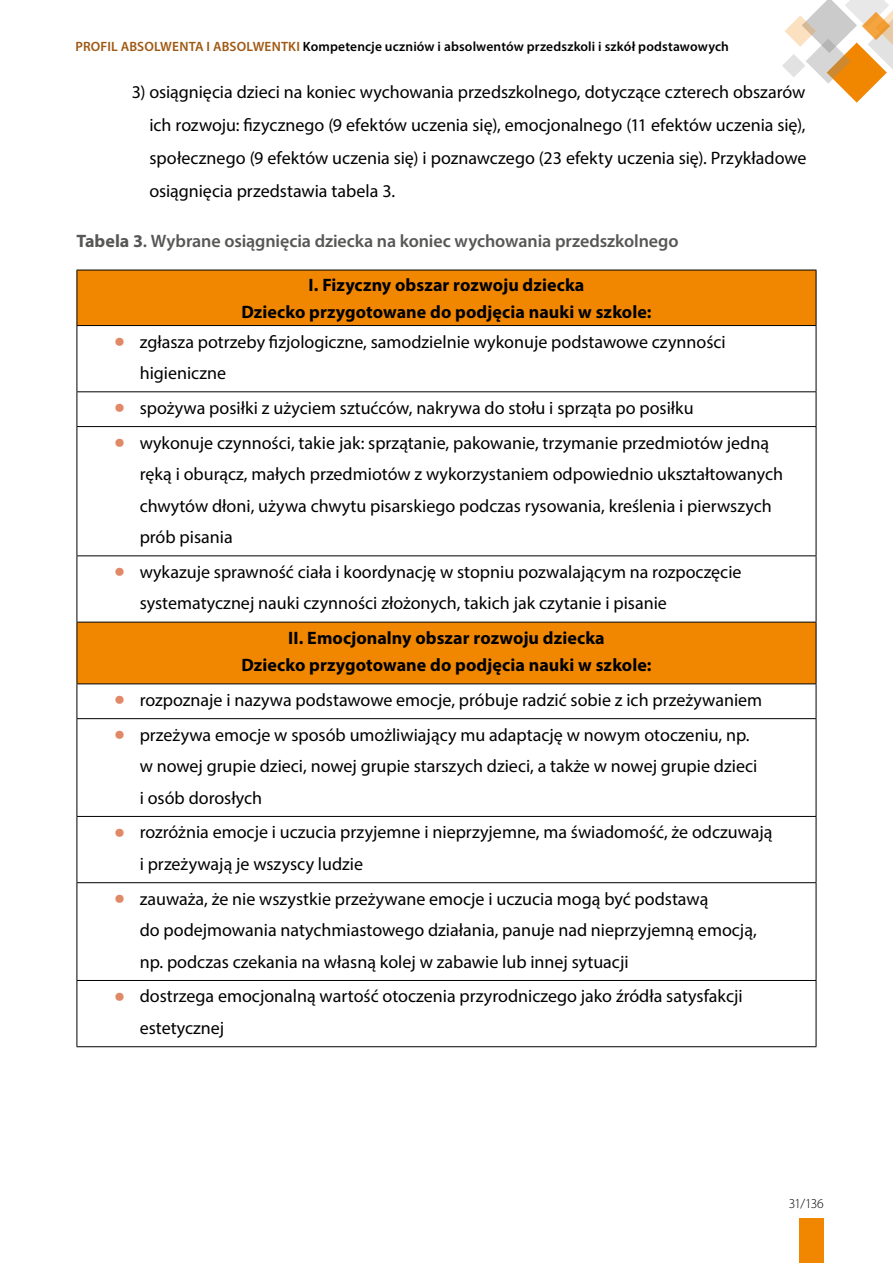
<style>
.page{position:relative;width:893px;height:1263px;background:#fff}
.page>*{position:absolute;margin:0;border:0;box-sizing:border-box;transform-origin:0 0}
.BODY_podstawowy_12p{font:18px/31.5px "Myriad Pro";color:#000}
.Naglowek_tabeli_BOLD{font:700 18px/27px "Myriad Pro";letter-spacing:.005em;color:#000;text-align:center}
.Tabela_TYTULY{font:600 18px "Myriad Pro";letter-spacing:-.005em;color:#575756}
.t1{font:600 13.5px "Myriad Pro";letter-spacing:.01em;color:#000}
.t2{font:300 13.5px "Myriad Pro";color:#000}
.s1{color:#a05914}
.s2{font-weight:700}
.s3{font-size:39px;color:#e18866}
</style>
<div class="page">
<div style="left:799px;top:1218px;width:25px;height:45px;background:#f18700"></div>
<svg style="left:782px;top:0;width:111px;height:103px"></svg>
<svg style="left:78px;top:271px;width:738px;height:412px"></svg>
<hr style="left:77px;top:270px;width:739px;height:1px;background:#000">
<hr style="left:77px;top:270px;width:1px;height:55px;background:#000">
<hr style="left:816px;top:270px;width:1px;height:55px;background:#000">
<hr style="left:77px;top:325px;width:739px;height:1px;background:#000">
<hr style="left:77px;top:326px;width:1px;height:65px;background:#000">
<hr style="left:816px;top:326px;width:1px;height:65px;background:#000">
<hr style="left:77px;top:391px;width:739px;height:1px;background:#000">
<hr style="left:77px;top:392px;width:1px;height:34px;background:#000">
<hr style="left:816px;top:392px;width:1px;height:34px;background:#000">
<hr style="left:77px;top:426px;width:739px;height:1px;background:#000">
<hr style="left:77px;top:427px;width:1px;height:128px;background:#000">
<hr style="left:816px;top:427px;width:1px;height:128px;background:#000">
<hr style="left:77px;top:555px;width:739px;height:1px;background:#000">
<hr style="left:77px;top:556px;width:1px;height:66px;background:#000">
<hr style="left:816px;top:556px;width:1px;height:66px;background:#000">
<hr style="left:77px;top:622px;width:739px;height:1px;background:#000">
<hr style="left:77px;top:622px;width:1px;height:61px;background:#000">
<hr style="left:816px;top:622px;width:1px;height:61px;background:#000">
<hr style="left:77px;top:683px;width:739px;height:1px;background:#000">
<hr style="left:77px;top:684px;width:1px;height:34px;background:#000">
<hr style="left:816px;top:684px;width:1px;height:34px;background:#000">
<hr style="left:77px;top:718px;width:739px;height:1px;background:#000">
<hr style="left:77px;top:719px;width:1px;height:97px;background:#000">
<hr style="left:816px;top:719px;width:1px;height:97px;background:#000">
<hr style="left:77px;top:816px;width:739px;height:1px;background:#000">
<hr style="left:77px;top:817px;width:1px;height:65px;background:#000">
<hr style="left:816px;top:817px;width:1px;height:65px;background:#000">
<hr style="left:77px;top:882px;width:739px;height:1px;background:#000">
<hr style="left:77px;top:883px;width:1px;height:97px;background:#000">
<hr style="left:816px;top:883px;width:1px;height:97px;background:#000">
<hr style="left:77px;top:980px;width:739px;height:1px;background:#000">
<hr style="left:77px;top:981px;width:1px;height:65px;background:#000">
<hr style="left:816px;top:981px;width:1px;height:65px;background:#000">
<hr style="left:77px;top:1046px;width:739px;height:1px;background:#000">
<p class="t1" style="left:75px;top:38px;width:655px"><span class="s1">PROFIL ABSOLWENTA I ABSOLWENTKI</span> Kompetencje uczniów i absolwentów przedszkoli i szkół podstawowych</p>
<p class="BODY_podstawowy_12p" style="left:150px;top:75px;width:659px;line-height:33px;text-align:justify;text-indent:-18px">3) osiągnięcia dzieci na koniec wychowania przedszkolnego, dotyczące czterech obszarów ich rozwoju: fizycznego (9 efektów uczenia się), emocjonalnego (11 efektów uczenia się), społecznego (9 efektów uczenia się) i poznawczego (23 efekty uczenia się). Przykładowe osiągnięcia przedstawia tabela 3.</p>
<p class="Tabela_TYTULY" style="left:77px;top:229px;width:603px"><span class="s2">Tabela 3</span>. Wybrane osiągnięcia dziecka na koniec wychowania przedszkolnego</p>
<h2 class="Naglowek_tabeli_BOLD" style="left:241px;top:271px;width:412px">I. Fizyczny obszar rozwoju dziecka<br>Dziecko przygotowane do podjęcia nauki w szkole:</h2>
<p class="BODY_podstawowy_12p" style="left:140px;top:325px;width:588px;text-indent:-26px"><span class="s3">•</span> zgłasza potrzeby fizjologiczne, samodzielnie wykonuje podstawowe czynności higieniczne</p>
<p class="BODY_podstawowy_12p" style="left:114px;top:392px;width:581px"><span class="s3">•</span> spożywa posiłki z użyciem sztućców, nakrywa do stołu i sprząta po posiłku</p>
<p class="BODY_podstawowy_12p" style="left:140px;top:426px;width:645px;text-indent:-26px"><span class="s3">•</span> wykonuje czynności, takie jak: sprzątanie, pakowanie, trzymanie przedmiotów jedną ręką i oburącz, małych przedmiotów z wykorzystaniem odpowiednio ukształtowanych chwytów dłoni, używa chwytu pisarskiego podczas rysowania, kreślenia i pierwszych prób pisania</p>
<p class="BODY_podstawowy_12p" style="left:140px;top:556px;width:603px;text-indent:-26px"><span class="s3">•</span> wykazuje sprawność ciała i koordynację w stopniu pozwalającym na rozpoczęcie systematycznej nauki czynności złożonych, takich jak czytanie i pisanie</p>
<h2 class="Naglowek_tabeli_BOLD" style="left:241px;top:624px;width:412px">II. Emocjonalny obszar rozwoju dziecka<br>Dziecko przygotowane do podjęcia nauki w szkole:</h2>
<p class="BODY_podstawowy_12p" style="left:114px;top:684px;width:650px"><span class="s3">•</span> rozpoznaje i nazywa podstawowe emocje, próbuje radzić sobie z ich przeżywaniem</p>
<p class="BODY_podstawowy_12p" style="left:140px;top:719px;width:619px;text-indent:-26px"><span class="s3">•</span> przeżywa emocje w sposób umożliwiający mu adaptację w nowym otoczeniu, np. w nowej grupie dzieci, nowej grupie starszych dzieci, a także w nowej grupie dzieci i osób dorosłych</p>
<p class="BODY_podstawowy_12p" style="left:140px;top:816px;width:634px;text-indent:-26px"><span class="s3">•</span> rozróżnia emocje i uczucia przyjemne i nieprzyjemne, ma świadomość, że odczuwają i przeżywają je wszyscy ludzie</p>
<p class="BODY_podstawowy_12p" style="left:140px;top:883px;width:618px;text-indent:-26px"><span class="s3">•</span> zauważa, że nie wszystkie przeżywane emocje i uczucia mogą być podstawą<br>do podejmowania natychmiastowego działania, panuje nad nieprzyjemną emocją, np. podczas czekania na własną kolej w zabawie lub innej sytuacji</p>
<p class="BODY_podstawowy_12p" style="left:140px;top:980px;width:604px;text-indent:-26px"><span class="s3">•</span> dostrzega emocjonalną wartość otoczenia przyrodniczego jako źródła satysfakcji estetycznej</p>
<p class="t2" style="left:789px;top:1195px;width:37px">31/136</p>
</div>
